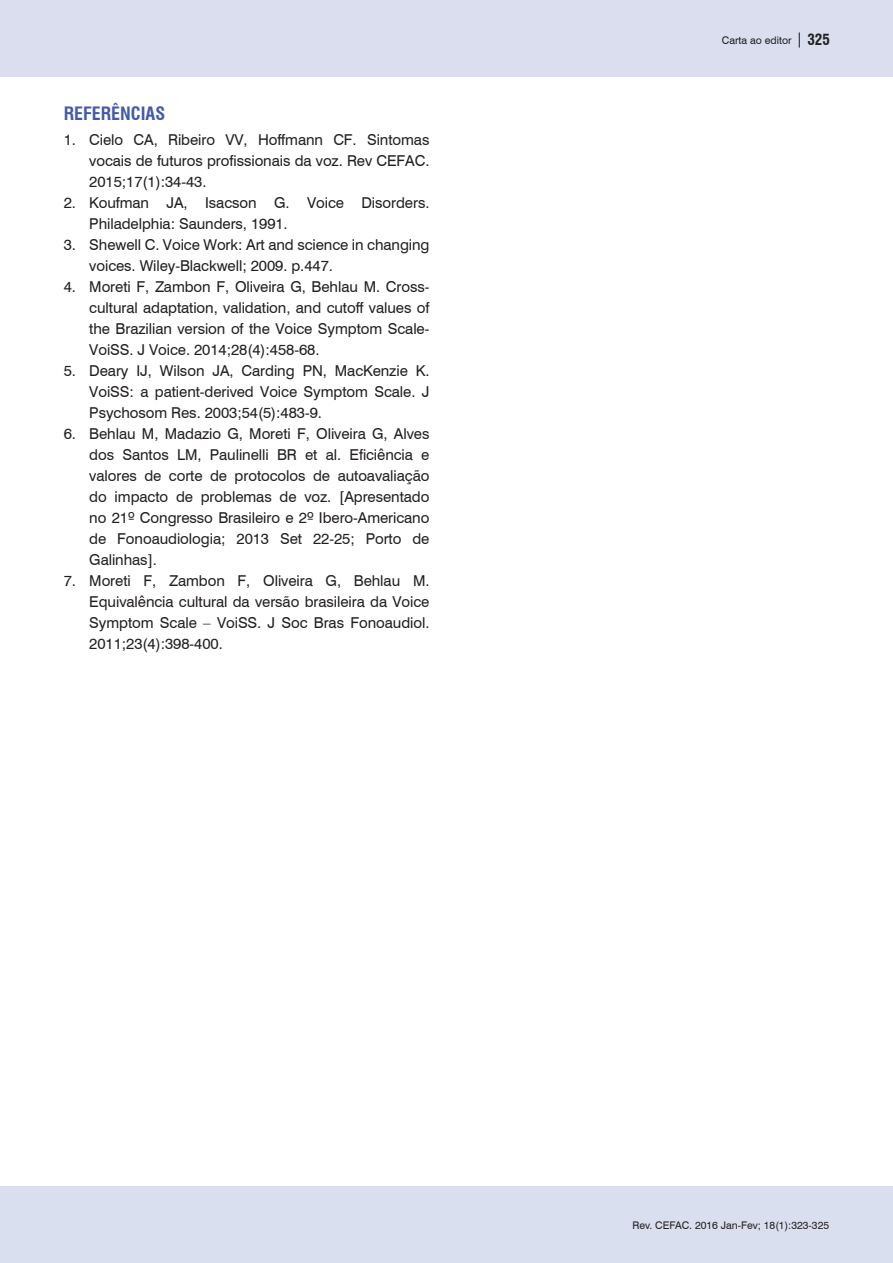
<style>
.page{position:relative;width:893px;height:1263px;background:#fff}
.page>*{position:absolute;margin:0;border:0;box-sizing:border-box;transform-origin:0 0}
.Nivel_1{font:700 condensed 18px "Swiss 721 BT";color:#435aa8}
.t1{font:15px/21px "Swiss 721 BT";letter-spacing:-.005em;color:#231f20;text-align:justify}
.Legenda_b_direito-im{font:10.5px "Swiss 721 BT";color:#231f20}
.Cabeço_título_direi{font:10.5px "Swiss 721 BT";color:#231f20}
.s1{font-size:15px}
.s2{font-weight:700;font-stretch:condensed;font-size:15px}
</style>
<div class="page">
<div style="left:0;top:0;width:893px;height:77px;background:#dadeee"></div>
<div style="left:0;top:1186px;width:893px;height:77px;background:#d9dfef"></div>
<p class="Nivel_1" style="left:64px;top:103px;width:103px">REFERÊNCIAS</p>
<p class="t1" style="left:89px;top:129px;width:342px;text-indent:-26px">1. Cielo CA, Ribeiro VV, Hoffmann CF. Sintomas vocais de futuros profissionais da voz. Rev CEFAC.<br>2015;17(1):34-43.</p>
<p class="t1" style="left:89px;top:192px;width:342px;text-indent:-26px">2. Koufman JA, Isacson G. Voice Disorders.<br>Philadelphia: Saunders, 1991.</p>
<p class="t1" style="left:89px;top:234px;width:342px;text-indent:-26px">3. Shewell C. Voice Work: Art and science in changing voices. Wiley-Blackwell; 2009. p.447.</p>
<p class="t1" style="left:89px;top:276px;width:342px;text-indent:-26px">4. Moreti F, Zambon F, Oliveira G, Behlau M. Cross&shy;cultural adaptation, validation, and cutoff values of the Brazilian version of the Voice Symptom Scale-VoiSS. J Voice. 2014;28(4):458-68.</p>
<p class="t1" style="left:89px;top:360px;width:342px;text-indent:-26px">5. Deary IJ, Wilson JA, Carding PN, MacKenzie K.<br>VoiSS: a patient-derived Voice Symptom Scale. J Psychosom Res. 2003;54(5):483-9.</p>
<p class="t1" style="left:89px;top:423px;width:342px;text-indent:-26px">6. Behlau M, Madazio G, Moreti F, Oliveira G, Alves dos Santos LM, Paulinelli BR et al. Eficiência e valores de corte de protocolos de autoavaliação do impacto de problemas de voz. [Apresentado no 21º Congresso Brasileiro e 2º Ibero-Americano de Fonoaudiologia; 2013 Set 22-25; Porto de Galinhas].</p>
<p class="t1" style="left:89px;top:570px;width:342px;text-indent:-26px">7. Moreti F, Zambon F, Oliveira G, Behlau M.<br>Equivalência cultural da versão brasileira da Voice Symptom Scale – VoiSS. J Soc Bras Fonoaudiol.<br>2011;23(4):398-400.</p>
<p class="Cabeço_título_direi" style="left:722px;top:33px;width:109px">Carta ao editor <span class="s1">|</span> <span class="s2">325</span></p>
<p class="Legenda_b_direito-im" style="left:632px;top:1218px;width:198px">Rev. CEFAC. 2016 Jan-Fev; 18(1):323-325</p>
</div>
